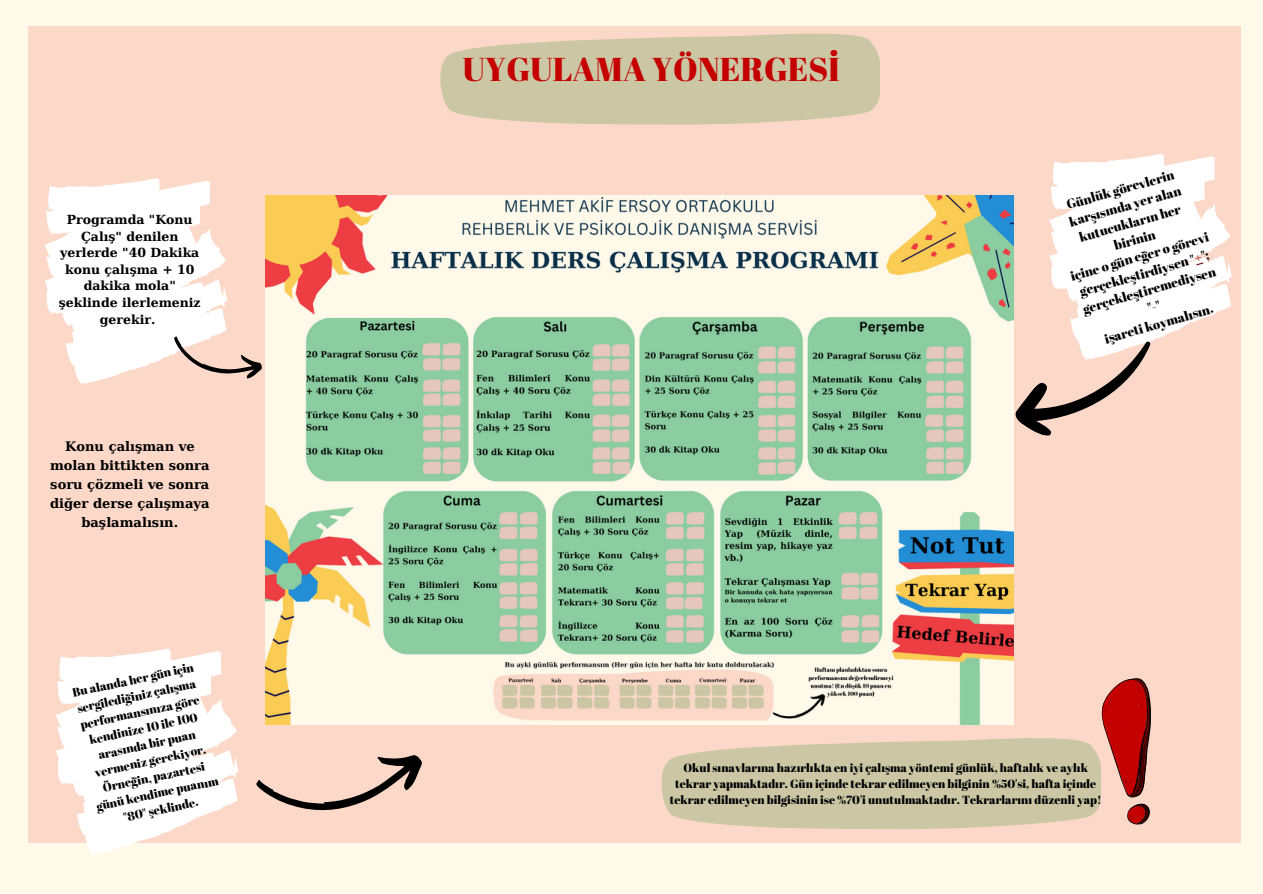
<style>
.page{position:relative;width:1263px;height:894px;background:#fff}
.page>*{position:absolute;margin:0;border:0;box-sizing:border-box;transform-origin:0 0}
.t1{font:33px "Abril Fatface";color:#c40000}
.t2{font:13.05px/17.4px "Abril Fatface";color:#000;text-align:center}
.t3{font:700 13.05px/18.9px "DejaVu Serif";color:#000;text-align:center}
.t4{font:700 12.45px/16.6px "DejaVu Serif";color:#000;text-align:center}
.t5{font:12px "Abril Fatface";color:#000}
.t6{font:11.7px "Abril Fatface";color:#000}
.s1{color:#700202}
</style>
<div class="page">
<div style="left:0;top:0;width:1263px;height:893px;background:#fff9ea"></div>
<div style="left:28px;top:27px;width:1212px;height:815px;background:#fcd8c9"></div>
<svg style="left:45px;top:178px;width:217px;height:206px"></svg>
<svg style="left:56px;top:648px;width:182px;height:206px"></svg>
<svg style="left:256px;top:755px;width:166px;height:56px"></svg>
<svg style="left:660px;top:678px;width:491px;height:150px"></svg>
<img style="left:265px;top:195px;width:748px;height:529px">
<svg style="left:440px;top:33px;width:440px;height:91px;background:#d0c8a7"></svg>
<svg style="left:1013px;top:153px;width:219px;height:286px"></svg>
<p class="t4" style="left:59px;top:211px;width:143px">Programda "Konu<br>Çalış" denilen yerlerde "40 Dakika konu çalışma + 10 dakika mola" şeklinde ilerlemeniz gerekir.</p>
<p class="t3" style="left:50px;top:437px;width:161px">Konu çalışman ve molan bittikten sonra soru çözmeli ve sonra diğer derse çalışmaya başlamalısın.</p>
<p class="t5" style="left:71px;top:684px;width:125px;rotate:-12deg">Bu alanda her gün için</p>
<p class="t5" style="left:76px;top:700px;width:122px;rotate:-12deg">sergilediğiniz çalışma</p>
<p class="t5" style="left:79px;top:716px;width:123px;rotate:-12deg">performansınıza göre</p>
<p class="t5" style="left:88px;top:731px;width:112px;rotate:-12deg">kendinize 10 ile 100</p>
<p class="t5" style="left:97px;top:746px;width:101px;rotate:-12deg">arasında bir puan</p>
<p class="t5" style="left:93px;top:764px;width:115px;rotate:-12deg">vermeniz gerekiyor.</p>
<p class="t5" style="left:101px;top:779px;width:104px;rotate:-12deg">Örneğin, pazartesi</p>
<p class="t5" style="left:95px;top:797px;width:126px;rotate:-12deg">günü kendime puanım</p>
<p class="t5" style="left:122px;top:809px;width:78px;rotate:-12deg">"80" şeklinde.</p>
<p class="t1" style="left:463px;top:46px;width:379px">UYGULAMA YÖNERGESİ</p>
<p class="t2" style="left:1064px;top:196px;width:113px;rotate:-16deg">Günlük görevlerin</p>
<p class="t2" style="left:1067px;top:213px;width:117px;rotate:-16deg">karşısında yer alan</p>
<p class="t2" style="left:1077px;top:229px;width:107px;rotate:-16deg">kutucukların her birinin</p>
<p class="t2" style="left:1068px;top:267px;width:143px;rotate:-16deg">içine o gün eğer o görevi</p>
<p class="t2" style="left:1077px;top:283px;width:136px;rotate:-16deg">gerçekleştirdiysen "<span class="s1">+</span>";</p>
<p class="t2" style="left:1080px;top:300px;width:139px;rotate:-16deg">gerçekleştiremediysen "-"</p>
<p class="t2" style="left:1102px;top:330px;width:114px;rotate:-16deg">işareti koymalısın.</p>
<p class="t6" style="left:683px;top:759px;width:406px">Okul sınavlarına hazırlıkta en iyi çalışma yöntemi günlük, haftalık ve aylık</p>
<p class="t6" style="left:675px;top:775px;width:422px">tekrar yapmaktadır. Gün içinde tekrar edilmeyen bilginin %50'si, hafta içinde</p>
<p class="t6" style="left:670px;top:791px;width:433px">tekrar edilmeyen bilgisinin ise %70'i unutulmaktadır. Tekrarlarını düzenli yap!</p>
</div>
